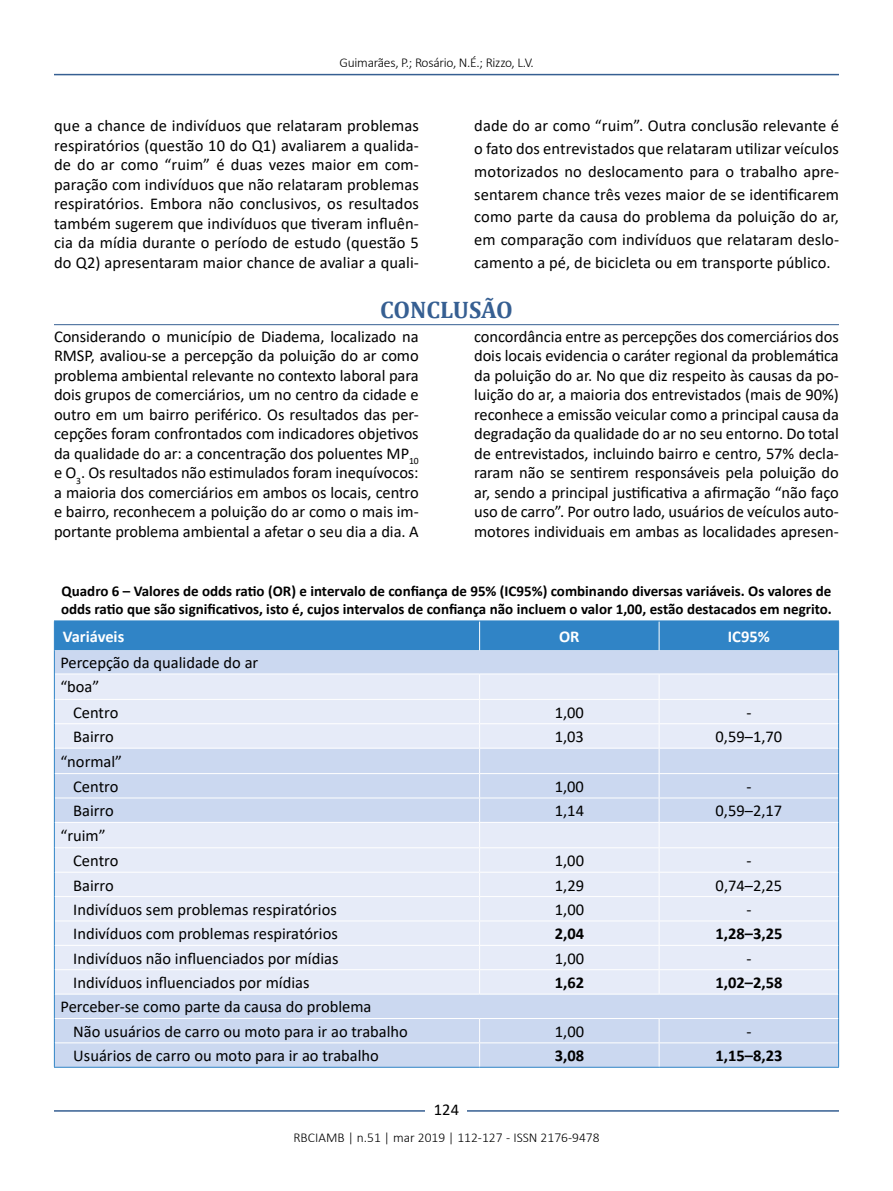
<style>
.page{position:relative;width:893px;height:1191px;background:#fff}
.page>*{position:absolute;margin:0;border:0;box-sizing:border-box;transform-origin:0 0}
.t1{font:700 24px "Cambria";letter-spacing:-.005em;color:#365f92}
.t2{font:16.5px/19.5px "Calibri";color:#000;text-align:justify}
.t3{font:700 16.5px "Calibri";color:#000}
.t4{font:700 16.5px "Calibri";color:#fff}
.t5{font:700 15px/18px "Calibri";color:#000}
.t6{font:300 13.5px "Calibri";color:#000}
.t7{font:300 13.5px "Calibri";letter-spacing:-.02em;color:#000}
</style>
<div class="page">
<hr style="left:54px;top:74px;width:785px;height:1px;background:#365f92">
<hr style="left:54px;top:1110px;width:785px;height:1px;background:#365f92">
<div style="left:426px;top:1096px;width:41px;height:26px;background:#fff"></div>
<hr style="left:54px;top:620px;width:426px;height:1px;background:#3084c6">
<hr style="left:480px;top:620px;width:179px;height:1px;background:#3084c6">
<hr style="left:659px;top:620px;width:180px;height:1px;background:#3084c6">
<svg style="left:54px;top:621px;width:785px;height:445px;background:#d0ddf1"></svg>
<hr style="left:54px;top:1066px;width:426px;height:1px;background:#3084c6">
<hr style="left:480px;top:1066px;width:179px;height:1px;background:#3084c6">
<hr style="left:659px;top:1066px;width:180px;height:1px;background:#3084c6">
<hr style="left:54px;top:324px;width:785px;height:1px;background:#365f92">
<p class="t7" style="left:340px;top:54px;width:196px">Guimarães, P.; Rosário, N.É.; Rizzo, L.V.</p>
<p class="t2" style="left:54px;top:116px;width:366px">que a chance de indivíduos que relataram problemas respiratórios (questão 10 do Q1) avaliarem a qualida&shy;de do ar como “ruim” é duas vezes maior em com&shy;paração com indivíduos que não relataram problemas respiratórios. Embora não conclusivos, os resultados também sugerem que indivíduos que tiveram influên&shy;cia da mídia durante o período de estudo (questão 5 do Q2) apresentaram maior chance de avaliar a quali-</p>
<p class="t2" style="left:474px;top:114px;width:366px;line-height:22.8px">dade do ar como “ruim”. Outra conclusão relevante é o fato dos entrevistados que relataram utilizar veículos motorizados no deslocamento para o trabalho apre&shy;sentarem chance três vezes maior de se identificarem como parte da causa do problema da poluição do ar, em comparação com indivíduos que relataram deslo&shy;camento a pé, de bicicleta ou em transporte público.</p>
<h1 class="t1" style="left:380px;top:293px;width:134px">CONCLUSÃO</h1>
<p class="t2" style="left:54px;top:326px;width:366px">Considerando o município de Diadema, localizado na RMSP, avaliou-se a percepção da poluição do ar como problema ambiental relevante no contexto laboral para dois grupos de comerciários, um no centro da cidade e outro em um bairro periférico. Os resultados das per&shy;cepções foram confrontados com indicadores objetivos da qualidade do ar: a concentração dos poluentes MP<sub>10 </sub>e O<sub>3</sub>. Os resultados não estimulados foram inequívocos: a maioria dos comerciários em ambos os locais, centro e bairro, reconhecem a poluição do ar como o mais im&shy;portante problema ambiental a afetar o seu dia a dia. A</p>
<p class="t2" style="left:474px;top:326px;width:366px">concordância entre as percepções dos comerciários dos dois locais evidencia o caráter regional da problemática da poluição do ar. No que diz respeito às causas da po&shy;luição do ar, a maioria dos entrevistados (mais de 90%) reconhece a emissão veicular como a principal causa da degradação da qualidade do ar no seu entorno. Do total de entrevistados, incluindo bairro e centro, 57% decla&shy;raram não se sentirem responsáveis pela poluição do ar, sendo a principal justificativa a afirmação “não faço uso de carro”. Por outro lado, usuários de veículos auto&shy;motores individuais em ambas as localidades apresen-</p>
<p class="t5" style="left:61px;top:582px;width:772px">Quadro 6 – Valores de odds ratio (OR) e intervalo de confiança de 95% (IC95%) combinando diversas variáveis. Os valores de odds ratio que são significativos, isto é, cujos intervalos de confiança não incluem o valor 1,00, estão destacados em negrito.</p>
<p class="t4" style="left:63px;top:624px;width:63px">Variáveis</p>
<p class="t4" style="left:559px;top:624px;width:22px">OR</p>
<p class="t4" style="left:728px;top:624px;width:43px">IC95%</p>
<p class="t2" style="left:60px;top:652px;width:199px">Percepção da qualidade do ar</p>
<p class="t2" style="left:60px;top:676px;width:41px">“boa”</p>
<p class="t2" style="left:73px;top:702px;width:47px">Centro</p>
<p class="t2" style="left:555px;top:702px;width:31px">1,00</p>
<p class="t2" style="left:746px;top:702px;width:7px">-</p>
<p class="t2" style="left:73px;top:726px;width:42px">Bairro</p>
<p class="t2" style="left:555px;top:726px;width:31px">1,03</p>
<p class="t2" style="left:716px;top:726px;width:68px">0,59–1,70</p>
<p class="t2" style="left:60px;top:748px;width:63px;line-height:25.5px;text-align:center">“normal”<br>Centro</p>
<p class="t2" style="left:555px;top:776px;width:31px">1,00</p>
<p class="t2" style="left:746px;top:776px;width:7px">-</p>
<p class="t2" style="left:73px;top:800px;width:42px">Bairro</p>
<p class="t2" style="left:555px;top:800px;width:31px">1,14</p>
<p class="t2" style="left:716px;top:800px;width:68px">0,59–2,17</p>
<p class="t2" style="left:73px;top:822px;width:47px;line-height:25.5px;text-indent:-13px">“ruim”<br>Centro</p>
<p class="t2" style="left:555px;top:850px;width:31px">1,00</p>
<p class="t2" style="left:746px;top:850px;width:7px">-</p>
<p class="t2" style="left:73px;top:875px;width:42px">Bairro</p>
<p class="t2" style="left:555px;top:875px;width:31px">1,29</p>
<p class="t2" style="left:716px;top:875px;width:68px">0,74–2,25</p>
<p class="t2" style="left:73px;top:899px;width:265px">Indivíduos sem problemas respiratórios</p>
<p class="t2" style="left:555px;top:899px;width:31px">1,00</p>
<p class="t2" style="left:746px;top:899px;width:7px">-</p>
<p class="t2" style="left:73px;top:923px;width:266px">Indivíduos com problemas respiratórios</p>
<p class="t3" style="left:555px;top:922px;width:31px">2,04</p>
<p class="t3" style="left:715px;top:922px;width:68px">1,28–3,25</p>
<p class="t2" style="left:73px;top:948px;width:267px">Indivíduos não influenciados por mídias</p>
<p class="t2" style="left:555px;top:948px;width:31px">1,00</p>
<p class="t2" style="left:746px;top:948px;width:7px">-</p>
<p class="t2" style="left:73px;top:972px;width:238px">Indivíduos influenciados por mídias</p>
<p class="t3" style="left:555px;top:971px;width:31px">1,62</p>
<p class="t3" style="left:716px;top:971px;width:68px">1,02–2,58</p>
<p class="t2" style="left:73px;top:994px;width:336px;line-height:24.3px;text-indent:-13px">Perceber-se como parte da causa do problema<br>Não usuários de carro ou moto para ir ao trabalho</p>
<p class="t2" style="left:555px;top:1021px;width:31px">1,00</p>
<p class="t2" style="left:746px;top:1021px;width:7px">-</p>
<p class="t2" style="left:73px;top:1045px;width:307px">Usuários de carro ou moto para ir ao trabalho</p>
<p class="t3" style="left:555px;top:1044px;width:31px">3,08</p>
<p class="t3" style="left:716px;top:1044px;width:68px">1,15–8,23</p>
<p class="t2" style="left:434px;top:1099px;width:27px">124</p>
<p class="t6" style="left:293px;top:1129px;width:308px">RBCIAMB | n.51 | mar 2019 | 112-127 - ISSN 2176-9478</p>
</div>
